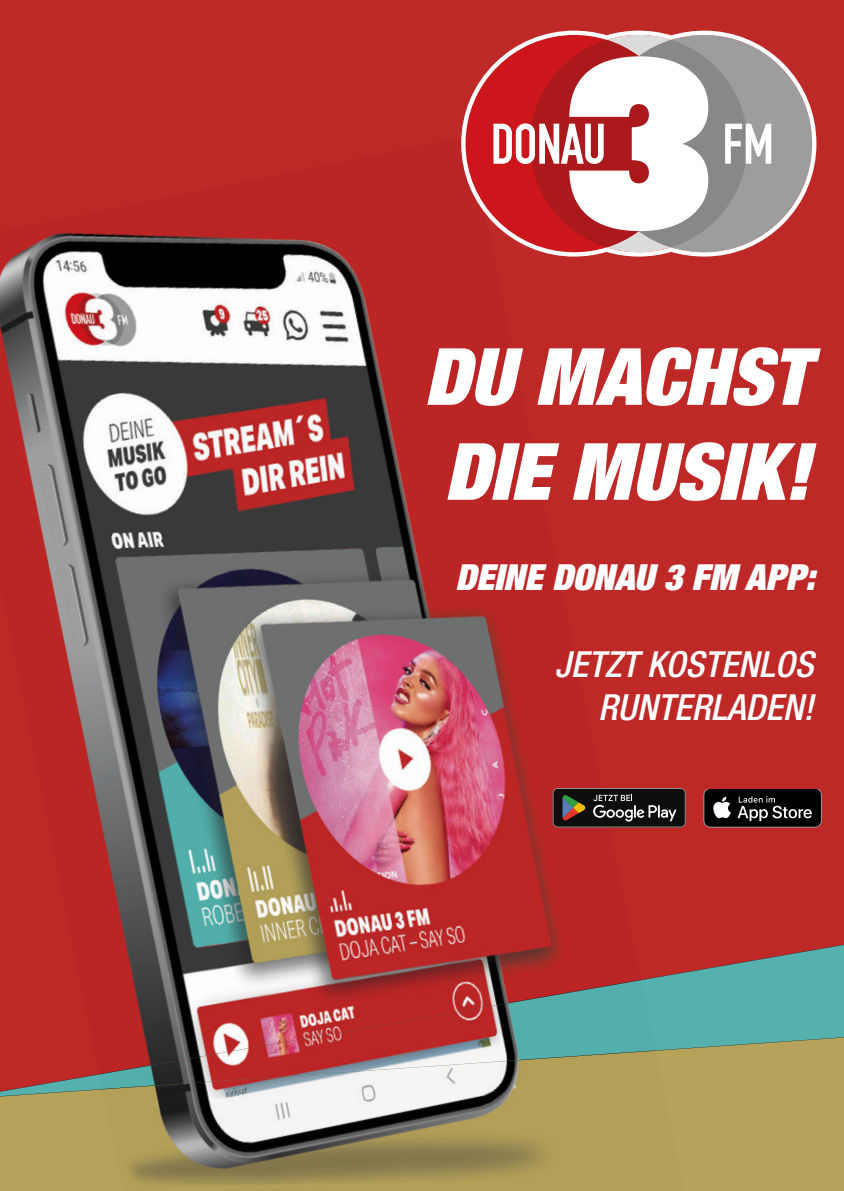
<style>
.page{position:relative;width:844px;height:1191px;background:#fff}
.page>*{position:absolute;margin:0;border:0;box-sizing:border-box;transform-origin:0 0}
.t1{font:italic 900 condensed 79.1px/94.9px "Helvetica Neue LT Std";color:#fff}
.t2{font:italic 500 condensed 36.05px/43.2px "Helvetica Neue LT Std";color:#fff;text-align:right}
.t3{font:italic 900 condensed 36.05px "Helvetica Neue LT Std";color:#fff}
</style>
<div class="page">
<div style="left:0;top:0;width:843px;height:1191px;background:#be2827"></div>
<svg style="left:641px;top:944px;width:202px;height:93px;fill:#54b1ad"></svg>
<div style="left:0;top:1096px;width:843px;height:95px;background:#b6a25b"></div>
<svg style="left:0;top:1037px;width:843px;height:59px;fill:#b6a25b"></svg>
<img style="left:0;top:232px;width:567px;height:385px">
<img style="left:28px;top:617px;width:613px;height:457px">
<img style="left:99px;top:980px;width:542px;height:94px">
<img style="left:102px;top:1050px;width:582px;height:141px">
<img style="left:102px;top:1050px;width:553px;height:39px">
<svg style="left:703px;top:789px;width:118px;height:38px"></svg>
<svg style="left:552px;top:788px;width:133px;height:39px"></svg>
<svg style="left:461px;top:31px;width:355px;height:225px"></svg>
<svg style="left:493px;top:35px;width:278px;height:217px"></svg>
<h1 class="t1" style="left:424px;top:329px;width:387px">DU MACHST<br>DIE MUSIK!</h1>
<p class="t3" style="left:455px;top:554px;width:361px">DEINE DONAU 3 FM APP:</p>
<p class="t2" style="left:554px;top:643px;width:260px">JETZT KOSTENLOS<br>RUNTERLADEN!</p>
</div>
